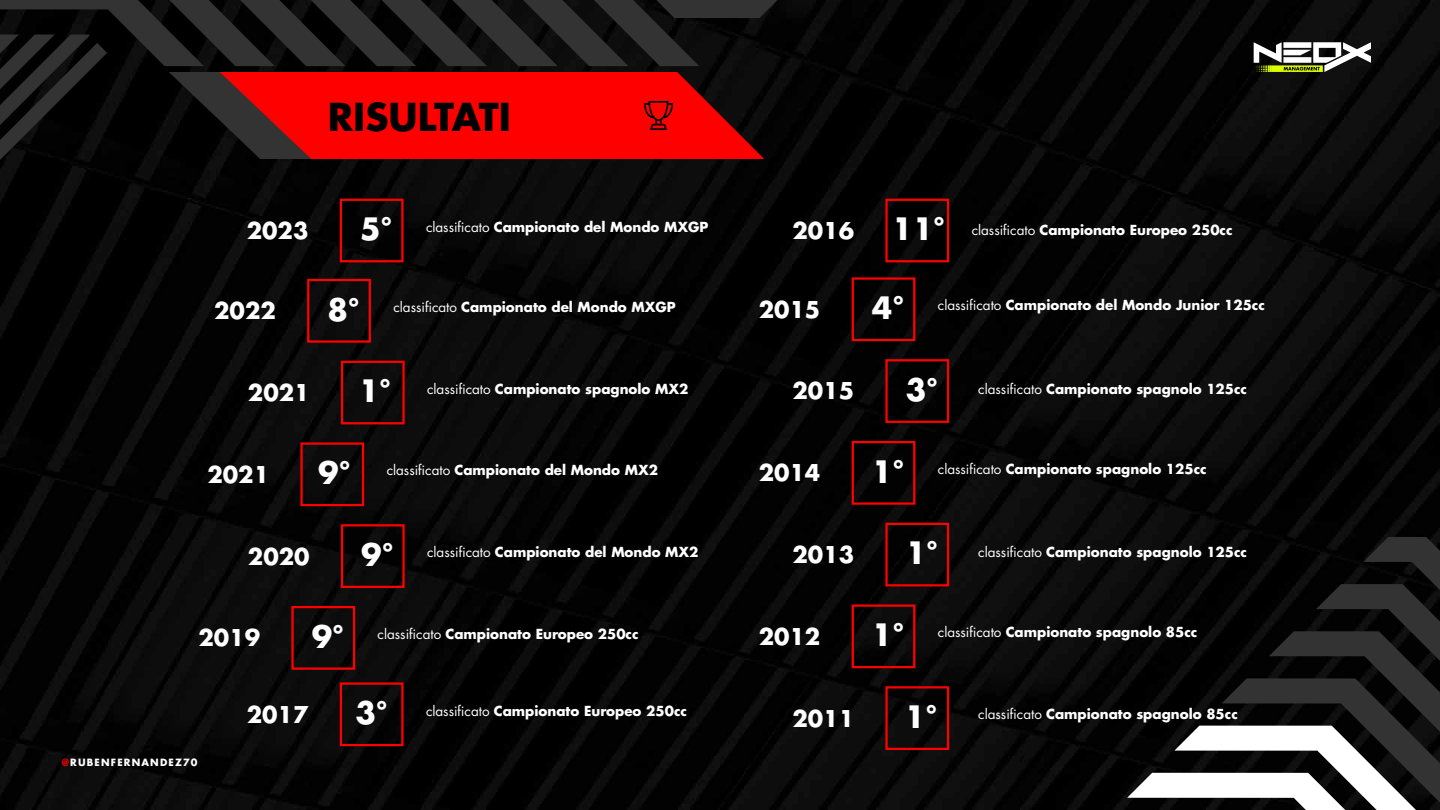
<style>
.page{position:relative;width:1440px;height:810px;background:#fff}
.page>*{position:absolute;margin:0;border:0;box-sizing:border-box;transform-origin:0 0}
.t1{font:700 37.5px "Futura Std";color:#000}
.t2{font:700 30px "Futura Std";color:#fff}
.t3{font:700 22.5px "Futura Std";color:#fff}
.t4{font:700 13.5px "Futura Std";color:#fff}
.t5{font:700 9.75px "Futura Std";letter-spacing:.12em;color:#fff}
.s1{font-weight:400}
.s2{color:#f00}
</style>
<div class="page">
<img style="left:0;top:0;width:1440px;height:810px">
<svg style="left:1127px;top:537px;width:313px;height:273px"></svg>
<svg style="left:1253px;top:42px;width:118px;height:30px"></svg>
<svg style="left:0;top:0;width:778px;height:160px"></svg>
<div style="left:341px;top:524px;width:64px;height:64px;border:2px solid #f00"></div>
<div style="left:852px;top:441px;width:63px;height:64px;border:2px solid #f00"></div>
<div style="left:291px;top:606px;width:64px;height:64px;border:2px solid #f00"></div>
<div style="left:885px;top:523px;width:64px;height:63px;border:2px solid #f00"></div>
<div style="left:340px;top:682px;width:64px;height:64px;border:2px solid #f00"></div>
<div style="left:852px;top:604px;width:63px;height:64px;border:2px solid #f00"></div>
<div style="left:885px;top:686px;width:64px;height:64px;border:2px solid #f00"></div>
<div style="left:300px;top:442px;width:64px;height:64px;border:2px solid #f00"></div>
<div style="left:852px;top:277px;width:63px;height:64px;border:2px solid #f00"></div>
<div style="left:885px;top:359px;width:64px;height:64px;border:2px solid #f00"></div>
<div style="left:885px;top:199px;width:64px;height:63px;border:2px solid #f00"></div>
<div style="left:341px;top:361px;width:64px;height:63px;border:2px solid #f00"></div>
<div style="left:307px;top:279px;width:64px;height:64px;border:2px solid #f00"></div>
<div style="left:340px;top:199px;width:64px;height:63px;border:2px solid #f00"></div>
<h1 class="t1" style="left:328px;top:92px;width:185px">RISULTATI</h1>
<h3 class="t3" style="left:247px;top:216px;width:63px">2023</h3>
<h2 class="t2" style="left:360px;top:209px;width:34px">5°</h2>
<p class="t4" style="left:426px;top:217px;width:284px"><span class="s1">classificato</span> Campionato del Mondo MXGP</p>
<h3 class="t3" style="left:792px;top:216px;width:63px">2016</h3>
<h2 class="t2" style="left:892px;top:209px;width:55px">11°</h2>
<p class="t4" style="left:972px;top:221px;width:263px"><span class="s1">classificato</span> Campionato Europeo 250cc</p>
<h3 class="t3" style="left:214px;top:296px;width:63px">2022</h3>
<h2 class="t2" style="left:327px;top:289px;width:34px">8°</h2>
<p class="t4" style="left:393px;top:298px;width:284px"><span class="s1">classificato</span> Campionato del Mondo MXGP</p>
<h3 class="t3" style="left:759px;top:294px;width:63px">2015</h3>
<h2 class="t2" style="left:872px;top:288px;width:34px">4°</h2>
<p class="t4" style="left:938px;top:296px;width:329px"><span class="s1">classificato</span> Campionato del Mondo Junior 125cc</p>
<h2 class="t2" style="left:359px;top:371px;width:34px">1°</h2>
<h3 class="t3" style="left:248px;top:378px;width:63px">2021</h3>
<p class="t4" style="left:427px;top:380px;width:263px"><span class="s1">classificato</span> Campionato spagnolo MX2</p>
<h3 class="t3" style="left:792px;top:376px;width:63px">2015</h3>
<h2 class="t2" style="left:906px;top:370px;width:34px">3°</h2>
<p class="t4" style="left:978px;top:380px;width:270px"><span class="s1">classificato</span> Campionato spagnolo 125cc</p>
<h2 class="t2" style="left:318px;top:453px;width:34px">9°</h2>
<h3 class="t3" style="left:207px;top:459px;width:63px">2021</h3>
<p class="t4" style="left:387px;top:461px;width:273px"><span class="s1">classificato</span> Campionato del Mondo MX2</p>
<h3 class="t3" style="left:759px;top:458px;width:63px">2014</h3>
<h2 class="t2" style="left:872px;top:451px;width:34px">1°</h2>
<p class="t4" style="left:938px;top:460px;width:270px"><span class="s1">classificato</span> Campionato spagnolo 125cc</p>
<h3 class="t3" style="left:248px;top:541px;width:63px">2020</h3>
<h2 class="t2" style="left:361px;top:535px;width:34px">9°</h2>
<p class="t4" style="left:427px;top:543px;width:273px"><span class="s1">classificato</span> Campionato del Mondo MX2</p>
<h3 class="t3" style="left:792px;top:540px;width:63px">2013</h3>
<h2 class="t2" style="left:906px;top:533px;width:34px">1°</h2>
<p class="t4" style="left:978px;top:543px;width:270px"><span class="s1">classificato</span> Campionato spagnolo 125cc</p>
<h3 class="t3" style="left:198px;top:623px;width:63px">2019</h3>
<h2 class="t2" style="left:312px;top:617px;width:34px">9°</h2>
<p class="t4" style="left:378px;top:625px;width:263px"><span class="s1">classificato</span> Campionato Europeo 250cc</p>
<h3 class="t3" style="left:759px;top:621px;width:63px">2012</h3>
<h2 class="t2" style="left:872px;top:615px;width:34px">1°</h2>
<p class="t4" style="left:938px;top:623px;width:261px"><span class="s1">classificato</span> Campionato spagnolo 85cc</p>
<h3 class="t3" style="left:247px;top:699px;width:63px">2017</h3>
<h2 class="t2" style="left:355px;top:693px;width:34px">3°</h2>
<p class="t4" style="left:426px;top:702px;width:263px"><span class="s1">classificato</span> Campionato Europeo 250cc</p>
<h3 class="t3" style="left:792px;top:703px;width:63px">2011</h3>
<h2 class="t2" style="left:905px;top:697px;width:34px">1°</h2>
<p class="t4" style="left:978px;top:705px;width:261px"><span class="s1">classificato</span> Campionato spagnolo 85cc</p>
<p class="t5" style="left:62px;top:756px;width:137px"><span class="s2">@</span>RUBENFERNANDEZ70</p>
</div>
